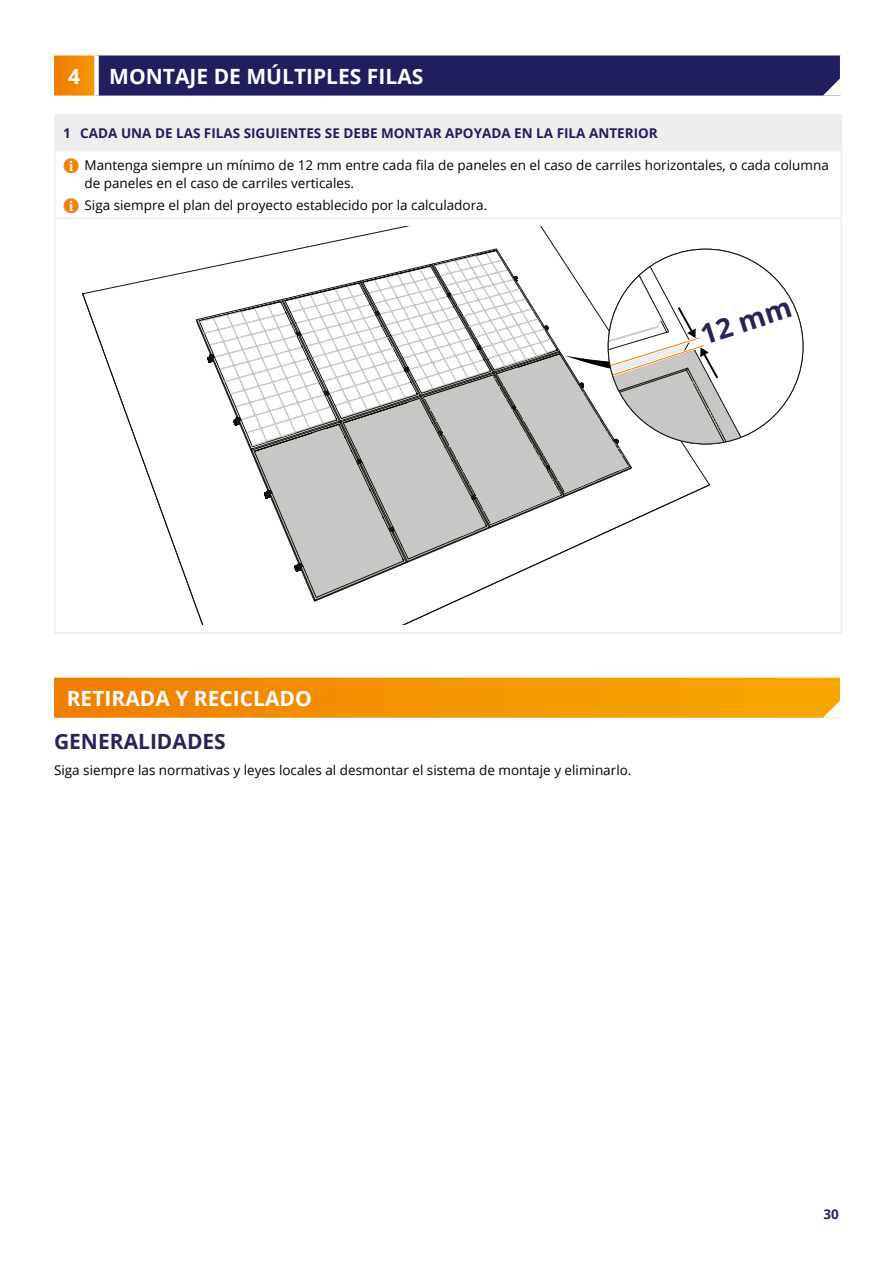
<style>
.page{position:relative;width:893px;height:1263px;background:#fff}
.page>*{position:absolute;margin:0;border:0;box-sizing:border-box;transform-origin:0 0}
.t1{font:700 27.9px "Open Sans";color:#292358}
.Heading_1_VarA{font:700 21px "Open Sans";color:#fff}
.Heading_1{font:700 21px "Open Sans";color:#fff}
.Heading_2{font:700 21px "Open Sans";color:#292358}
.Chapter_1_continue{font:700 21px "Open Sans";color:#fff}
.body_1{font:13.5px/18px "Open Sans";color:#000}
.ol_1{font:700 13.5px "Open Sans";color:#201e5e}
.t2{font:700 13.5px "Open Sans";color:#222d57}
.s1{color:#ef8309}
</style>
<div class="page">
<div style="left:54px;top:55px;width:43px;height:41px;background:#f18900"></div>
<hr style="left:54px;top:54px;width:43px;height:2px;background:#fff">
<div style="left:94px;top:56px;width:5px;height:40px;background:#fff"></div>
<svg style="left:97px;top:55px;width:744px;height:42px;background:#2b2a66"></svg>
<div style="left:55px;top:115px;width:786px;height:36px;background:#f0edef"></div>
<hr style="left:54px;top:114px;width:788px;height:2px;background:#f0edef">
<hr style="left:54px;top:116px;width:2px;height:34px;background:#f0edef">
<hr style="left:841px;top:116px;width:1px;height:34px;background:#f0edef">
<hr style="left:54px;top:150px;width:788px;height:1px;background:#f0edef">
<hr style="left:54px;top:151px;width:2px;height:67px;background:#f0edef">
<hr style="left:841px;top:151px;width:1px;height:67px;background:#f0edef">
<hr style="left:54px;top:218px;width:788px;height:1px;background:#f0edef">
<hr style="left:54px;top:219px;width:2px;height:413px;background:#f0edef">
<hr style="left:841px;top:219px;width:1px;height:413px;background:#f0edef">
<hr style="left:54px;top:632px;width:788px;height:2px;background:#f0edef">
<svg style="left:82px;top:227px;width:474px;height:397px"></svg>
<svg style="left:196px;top:248px;width:607px;height:354px"></svg>
<svg style="left:54px;top:677px;width:787px;height:42px;background:#f4990d"></svg>
<p class="Chapter_1_continue" style="left:68px;top:61px;width:13px">4</p>
<p class="Heading_1_VarA" style="left:109px;top:61px;width:316px">MONTAJE DE MÚLTIPLES FILAS</p>
<p class="ol_1" style="left:63px;top:123px;width:596px">1 CADA UNA DE LAS FILAS SIGUIENTES SE DEBE MONTAR APOYADA EN LA FILA ANTERIOR</p>
<p class="body_1" style="left:85px;top:155px;width:746px;text-indent:-21px"><span class="s1">✔</span> Mantenga siempre un mínimo de 12 mm entre cada fila de paneles en el caso de carriles horizontales, o cada columna de paneles en el caso de carriles verticales.</p>
<p class="body_1" style="left:63px;top:196px;width:426px"><span class="s1">✔</span> Siga siempre el plan del proyecto establecido por la calculadora.</p>
<p class="t1" style="left:695px;top:316px;width:95px;rotate:-18deg">12 mm</p>
<p class="Heading_1" style="left:67px;top:683px;width:247px">RETIRADA Y RECICLADO</p>
<p class="Heading_2" style="left:54px;top:726px;width:173px">GENERALIDADES</p>
<p class="body_1" style="left:54px;top:761px;width:579px">Siga siempre las normativas y leyes locales al desmontar el sistema de montaje y eliminarlo.</p>
<p class="t2" style="left:824px;top:1205px;width:17px">30</p>
</div>
